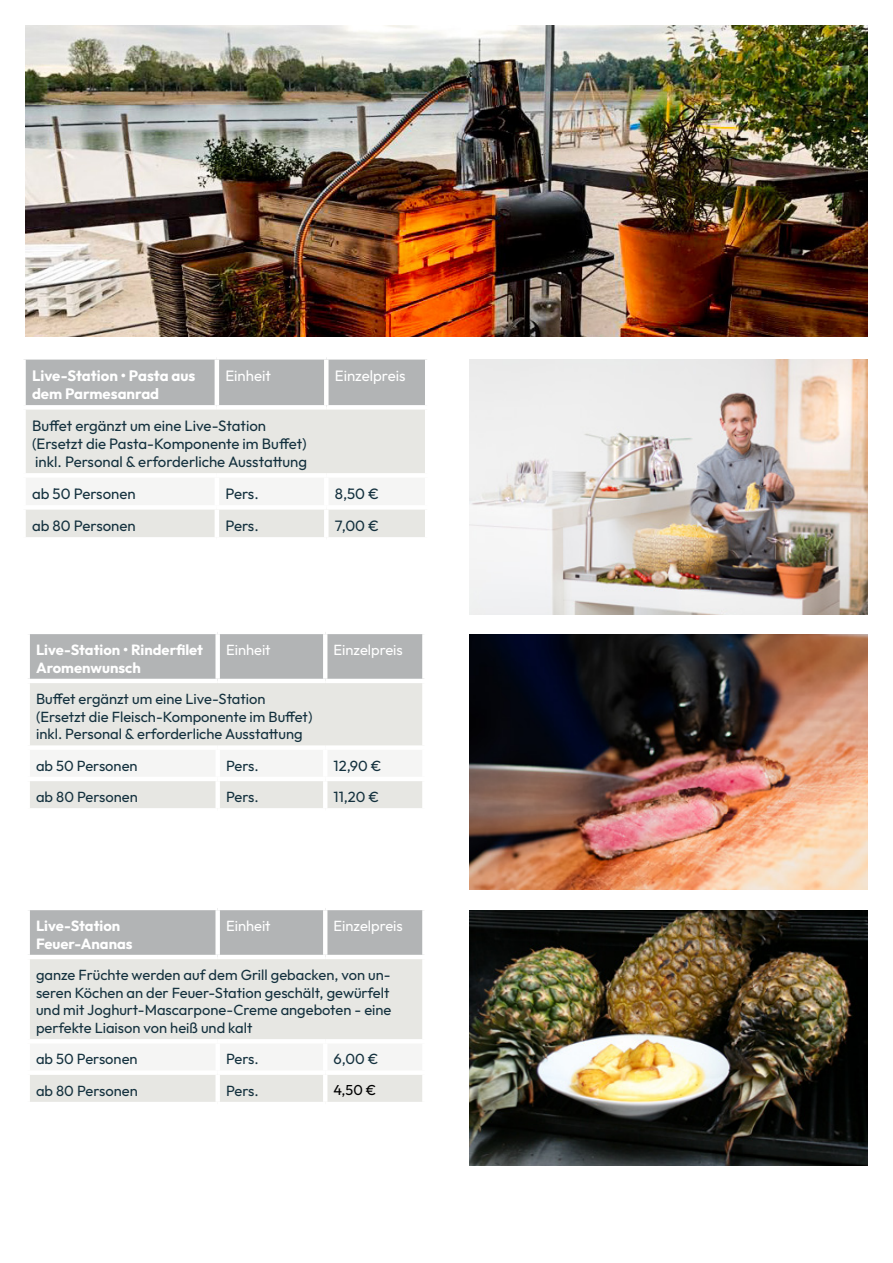
<style>
.page{position:relative;width:893px;height:1263px;background:#fff}
.page>*{position:absolute;margin:0;border:0;box-sizing:border-box;transform-origin:0 0}
.t1{font:15px/18px "Outfit";color:#14313e}
.t2{font:700 15px/18px "Outfit";color:#fff}
.t3{font:15px "Outfit";color:#fff}
.t4{font:14.7px/17.7px "Outfit";color:#14313e}
.t5{font:700 14.7px/17.7px "Outfit";color:#fff}
.t6{font:14.7px "Outfit";color:#fff}
.t7{font:14.4px "Outfit";color:#000}
</style>
<div class="page">
<img style="left:26px;top:26px;width:842px;height:311px">
<img style="left:469px;top:359px;width:399px;height:255px">
<img style="left:469px;top:634px;width:399px;height:255px">
<img style="left:469px;top:910px;width:399px;height:255px">
<div style="left:26px;top:360px;width:399px;height:45px;background:#b2b4b5"></div>
<div style="left:26px;top:410px;width:399px;height:127px;background:#e7e7e3"></div>
<div style="left:26px;top:478px;width:399px;height:27px;background:#f5f5f4"></div>
<div style="left:21px;top:473px;width:196px;height:5px;background:#fff"></div>
<div style="left:217px;top:473px;width:109px;height:5px;background:#fff"></div>
<hr style="left:215px;top:478px;width:4px;height:27px;background:#fff">
<div style="left:326px;top:473px;width:103px;height:5px;background:#fff"></div>
<div style="left:324px;top:478px;width:5px;height:27px;background:#fff"></div>
<div style="left:21px;top:505px;width:196px;height:5px;background:#fff"></div>
<div style="left:217px;top:505px;width:109px;height:5px;background:#fff"></div>
<hr style="left:215px;top:510px;width:4px;height:27px;background:#fff">
<div style="left:326px;top:505px;width:103px;height:5px;background:#fff"></div>
<div style="left:324px;top:510px;width:5px;height:27px;background:#fff"></div>
<hr style="left:215px;top:360px;width:4px;height:45px;background:#fff">
<div style="left:324px;top:360px;width:5px;height:45px;background:#fff"></div>
<div style="left:30px;top:634px;width:392px;height:45px;background:#b2b4b5"></div>
<div style="left:30px;top:683px;width:392px;height:125px;background:#e7e7e3"></div>
<div style="left:30px;top:750px;width:392px;height:27px;background:#f5f5f4"></div>
<div style="left:26px;top:745px;width:192px;height:5px;background:#fff"></div>
<div style="left:218px;top:745px;width:107px;height:5px;background:#fff"></div>
<div style="left:215px;top:750px;width:5px;height:27px;background:#fff"></div>
<div style="left:325px;top:745px;width:102px;height:5px;background:#fff"></div>
<hr style="left:323px;top:750px;width:4px;height:27px;background:#fff">
<hr style="left:26px;top:777px;width:192px;height:4px;background:#fff">
<hr style="left:218px;top:777px;width:107px;height:4px;background:#fff">
<div style="left:215px;top:781px;width:5px;height:27px;background:#fff"></div>
<hr style="left:325px;top:777px;width:102px;height:4px;background:#fff">
<hr style="left:323px;top:781px;width:4px;height:27px;background:#fff">
<div style="left:215px;top:634px;width:5px;height:45px;background:#fff"></div>
<hr style="left:323px;top:634px;width:4px;height:45px;background:#fff">
<div style="left:30px;top:910px;width:392px;height:45px;background:#b2b4b5"></div>
<div style="left:30px;top:959px;width:392px;height:143px;background:#e7e7e3"></div>
<div style="left:30px;top:1043px;width:392px;height:27px;background:#f5f5f4"></div>
<hr style="left:26px;top:1039px;width:192px;height:4px;background:#fff">
<hr style="left:218px;top:1039px;width:107px;height:4px;background:#fff">
<div style="left:215px;top:1043px;width:5px;height:27px;background:#fff"></div>
<hr style="left:325px;top:1039px;width:102px;height:4px;background:#fff">
<hr style="left:323px;top:1043px;width:4px;height:27px;background:#fff">
<div style="left:26px;top:1070px;width:192px;height:5px;background:#fff"></div>
<div style="left:218px;top:1070px;width:107px;height:5px;background:#fff"></div>
<div style="left:215px;top:1075px;width:5px;height:27px;background:#fff"></div>
<div style="left:325px;top:1070px;width:102px;height:5px;background:#fff"></div>
<hr style="left:323px;top:1075px;width:4px;height:27px;background:#fff">
<div style="left:215px;top:910px;width:5px;height:45px;background:#fff"></div>
<hr style="left:323px;top:910px;width:4px;height:45px;background:#fff">
<p class="t2" style="left:32px;top:366px;width:165px">Live-Station • Pasta aus dem Parmesanrad</p>
<p class="t3" style="left:225px;top:367px;width:47px">Einheit</p>
<p class="t3" style="left:335px;top:367px;width:72px">Einzelpreis</p>
<p class="t1" style="left:32px;top:416px;width:277px">Buffet ergänzt um eine Live-Station (Ersetzt die Pasta-Komponente im Buffet) inkl. Personal &amp; erforderliche Ausstattung</p>
<p class="t1" style="left:32px;top:484px;width:105px">ab 50 Personen</p>
<p class="t1" style="left:225px;top:484px;width:35px">Pers.</p>
<p class="t1" style="left:335px;top:484px;width:46px">8,50 €</p>
<p class="t1" style="left:32px;top:516px;width:105px">ab 80 Personen</p>
<p class="t1" style="left:225px;top:516px;width:35px">Pers.</p>
<p class="t1" style="left:335px;top:516px;width:46px">7,00 €</p>
<p class="t5" style="left:36px;top:641px;width:169px">Live-Station • Rinderfilet<br>Aromenwunsch</p>
<p class="t6" style="left:226px;top:641px;width:46px">Einheit</p>
<p class="t6" style="left:334px;top:641px;width:71px">Einzelpreis</p>
<p class="t4" style="left:36px;top:690px;width:278px">Buffet ergänzt um eine Live-Station (Ersetzt die Fleisch-Komponente im Buffet) inkl. Personal &amp; erforderliche Ausstattung</p>
<p class="t4" style="left:36px;top:756px;width:103px">ab 50 Personen</p>
<p class="t4" style="left:226px;top:756px;width:34px">Pers.</p>
<p class="t4" style="left:334px;top:756px;width:49px">12,90 €</p>
<p class="t4" style="left:36px;top:788px;width:103px">ab 80 Personen</p>
<p class="t4" style="left:226px;top:788px;width:34px">Pers.</p>
<p class="t4" style="left:334px;top:788px;width:47px">11,20 €</p>
<p class="t5" style="left:36px;top:917px;width:98px">Live-Station<br>Feuer-Ananas</p>
<p class="t6" style="left:226px;top:917px;width:46px">Einheit</p>
<p class="t6" style="left:334px;top:917px;width:71px">Einzelpreis</p>
<p class="t4" style="left:36px;top:966px;width:357px">ganze Früchte werden auf dem Grill gebacken, von un&shy;seren Köchen an der Feuer-Station geschält, gewürfelt und mit Joghurt-Mascarpone-Creme angeboten - eine perfekte Liaison von heiß und kalt</p>
<p class="t4" style="left:36px;top:1050px;width:103px">ab 50 Personen</p>
<p class="t4" style="left:226px;top:1050px;width:34px">Pers.</p>
<p class="t4" style="left:334px;top:1050px;width:46px">6,00 €</p>
<p class="t4" style="left:36px;top:1081px;width:103px">ab 80 Personen</p>
<p class="t4" style="left:226px;top:1081px;width:34px">Pers.</p>
<p class="t7" style="left:334px;top:1082px;width:44px">4,50 €</p>
</div>
